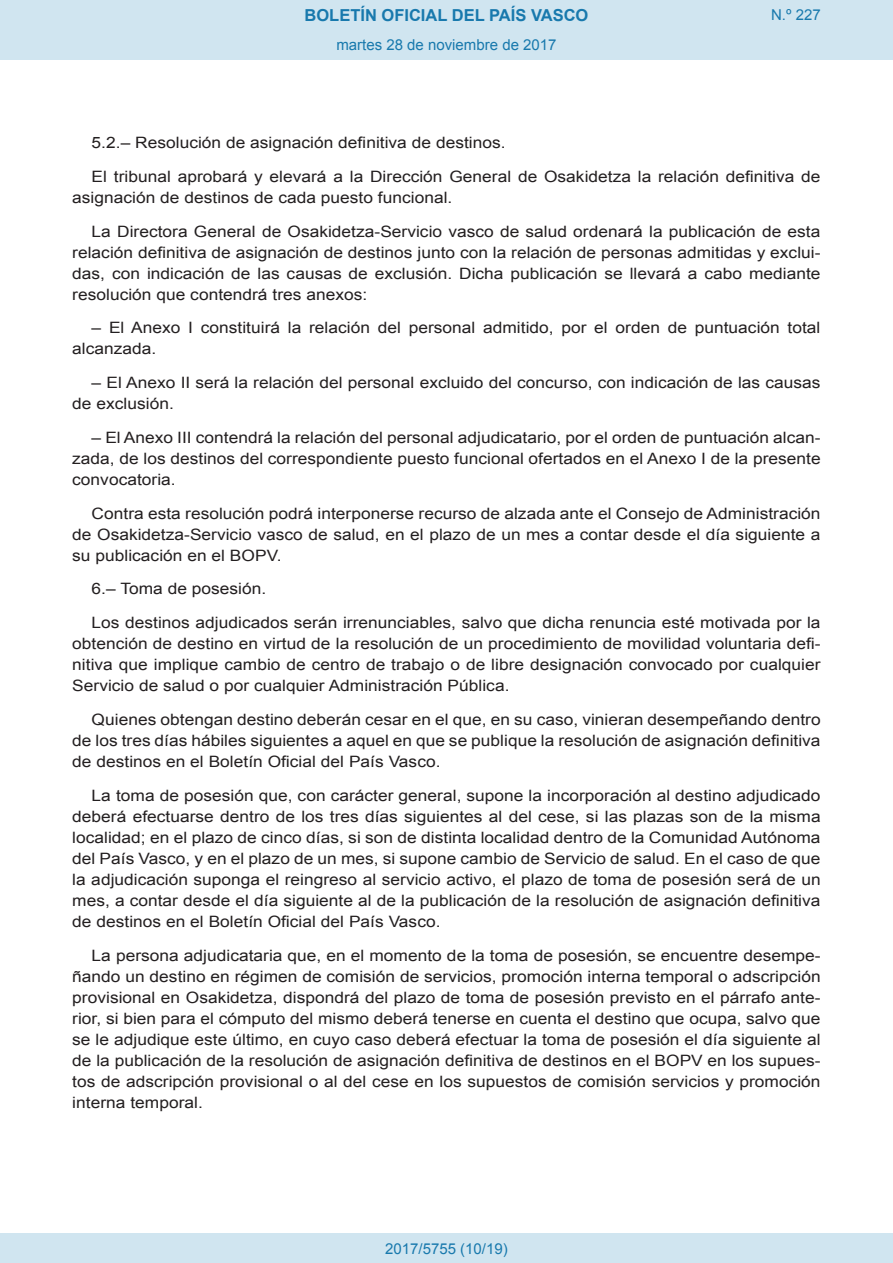
<style>
.page{position:relative;width:893px;height:1263px;background:#fff}
.page>*{position:absolute;margin:0;border:0;box-sizing:border-box;transform-origin:0 0}
.t1{font:700 16.5px "Arial";color:#1879ad}
.BOPVDetalle{font:15.6px/21px "Arial";color:#231f20;text-align:justify;scale:1.11 1}
.Paginacion_Centro{font:15px "Arial";color:#1879ad}
</style>
<div class="page">
<div style="left:0;top:0;width:893px;height:60px;background:#d0e5f0"></div>
<div style="left:0;top:1233px;width:893px;height:30px;background:#d0e5f0"></div>
<p class="t1" style="left:305px;top:4px;width:285px">BOLETÍN OFICIAL DEL PAÍS VASCO</p>
<p class="Paginacion_Centro" style="left:336px;top:35px;width:222px">martes 28 de noviembre de 2017</p>
<p class="Paginacion_Centro" style="left:771px;top:5px;width:51px">N.º 227</p>
<p class="BOPVDetalle" style="left:92px;top:132px;width:374px">5.2.– Resolución de asignación definitiva de destinos.</p>
<p class="BOPVDetalle" style="left:72px;top:166px;width:676px;text-indent:19px">El tribunal aprobará y elevará a la Dirección General de Osakidetza la relación definitiva de asignación de destinos de cada puesto funcional.</p>
<p class="BOPVDetalle" style="left:72px;top:221px;width:676px;text-indent:19px">La Directora General de Osakidetza-Servicio vasco de salud ordenará la publicación de esta relación definitiva de asignación de destinos junto con la relación de personas admitidas y exclui&shy;das, con indicación de las causas de exclusión. Dicha publicación se llevará a cabo mediante resolución que contendrá tres anexos:</p>
<p class="BOPVDetalle" style="left:72px;top:318px;width:676px;text-indent:19px">– El Anexo I constituirá la relación del personal admitido, por el orden de puntuación total alcanzada.</p>
<p class="BOPVDetalle" style="left:72px;top:372px;width:676px;text-indent:19px">– El Anexo II será la relación del personal excluido del concurso, con indicación de las causas de exclusión.</p>
<p class="BOPVDetalle" style="left:72px;top:427px;width:676px;text-indent:19px">– El Anexo III contendrá la relación del personal adjudicatario, por el orden de puntuación alcan&shy;zada, de los destinos del correspondiente puesto funcional ofertados en el Anexo I de la presente convocatoria.</p>
<p class="BOPVDetalle" style="left:72px;top:503px;width:676px;text-indent:19px">Contra esta resolución podrá interponerse recurso de alzada ante el Consejo de Administración de Osakidetza-Servicio vasco de salud, en el plazo de un mes a contar desde el día siguiente a su publicación en el BOPV.</p>
<p class="BOPVDetalle" style="left:92px;top:579px;width:159px">6.– Toma de posesión.</p>
<p class="BOPVDetalle" style="left:72px;top:612px;width:676px;text-indent:19px">Los destinos adjudicados serán irrenunciables, salvo que dicha renuncia esté motivada por la obtención de destino en virtud de la resolución de un procedimiento de movilidad voluntaria defi&shy;nitiva que implique cambio de centro de trabajo o de libre designación convocado por cualquier Servicio de salud o por cualquier Administración Pública.</p>
<p class="BOPVDetalle" style="left:72px;top:709px;width:676px;text-indent:19px">Quienes obtengan destino deberán cesar en el que, en su caso, vinieran desempeñando dentro de los tres días hábiles siguientes a aquel en que se publique la resolución de asignación definitiva de destinos en el Boletín Oficial del País Vasco.</p>
<p class="BOPVDetalle" style="left:72px;top:785px;width:676px;text-indent:19px">La toma de posesión que, con carácter general, supone la incorporación al destino adjudicado deberá efectuarse dentro de los tres días siguientes al del cese, si las plazas son de la misma localidad; en el plazo de cinco días, si son de distinta localidad dentro de la Comunidad Autónoma del País Vasco, y en el plazo de un mes, si supone cambio de Servicio de salud. En el caso de que la adjudicación suponga el reingreso al servicio activo, el plazo de toma de posesión será de un mes, a contar desde el día siguiente al de la publicación de la resolución de asignación definitiva de destinos en el Boletín Oficial del País Vasco.</p>
<p class="BOPVDetalle" style="left:72px;top:945px;width:676px;text-indent:19px">La persona adjudicataria que, en el momento de la toma de posesión, se encuentre desempe&shy;ñando un destino en régimen de comisión de servicios, promoción interna temporal o adscripción provisional en Osakidetza, dispondrá del plazo de toma de posesión previsto en el párrafo ante&shy;rior, si bien para el cómputo del mismo deberá tenerse en cuenta el destino que ocupa, salvo que se le adjudique este último, en cuyo caso deberá efectuar la toma de posesión el día siguiente al de la publicación de la resolución de asignación definitiva de destinos en el BOPV en los supues&shy;tos de adscripción provisional o al del cese en los supuestos de comisión servicios y promoción interna temporal.</p>
<p class="Paginacion_Centro" style="left:385px;top:1238px;width:124px">2017/5755 (10/19)</p>
</div>
